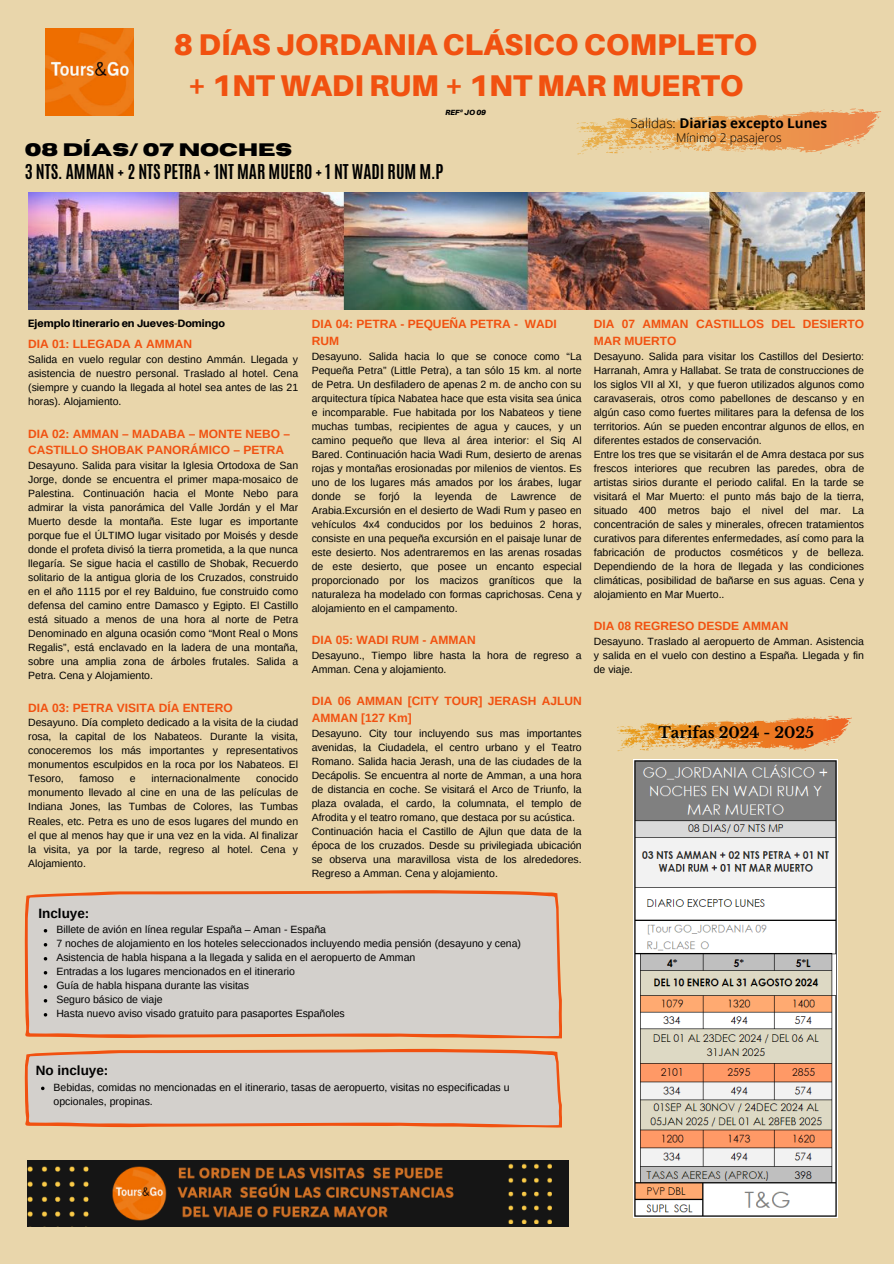
<style>
.page{position:relative;width:894px;height:1264px;background:#fff}
.page>*{position:absolute;margin:0;border:0;box-sizing:border-box;transform-origin:0 0}
.t1{font:900 30px/41.8px "Aileron";color:#f15110;text-align:center}
.t2{font:700 18px "Horizon";color:#000}
.t3{font:700 17.1px "Antonio";color:#000}
.t4{font:700 15px "Libre Baskerville";color:#000}
.t5{font:700 13.5px "Open Sans";color:#000}
.t6{font:700 13.5px "Arimo";color:#000}
.t7{font:700 12px/16.6px "Arimo";color:#f15110}
.t8{font:300 12px "Open Sans";color:#000}
.t9{font:800 10.65px "Aileron";color:#000}
.t10{font:10.5px/14px "Arimo";color:#000;text-align:justify}
.t11{font:italic 900 7.5px "Aileron";color:#000}
.s1{font-family:"Noto Sans";font-weight:700}
.s2{font-weight:300}
</style>
<div class="page">
<div style="left:0;top:0;width:893px;height:1263px;background:#e9d6ab"></div>
<svg style="left:576px;top:108px;width:305px;height:46px"></svg>
<img style="left:45px;top:28px;width:88px;height:88px">
<svg style="left:617px;top:715px;width:235px;height:36px"></svg>
<svg style="left:25px;top:890px;width:536px;height:148px;background:#d4c9c1"></svg>
<img style="left:28px;top:192px;width:836px;height:117px">
<img style="left:28px;top:1160px;width:540px;height:66px">
<svg style="left:25px;top:1048px;width:536px;height:79px;background:#d6c5ba"></svg>
<img style="left:633px;top:759px;width:204px;height:458px">
<p class="t1" style="left:173px;top:23px;width:585px">8 DÍAS JORDANIA CLÁSICO COMPLETO + 1NT WADI RUM + 1NT MAR MUERTO</p>
<p class="t11" style="left:445px;top:107px;width:42px">REF<span class="s1">ª</span> JO 09</p>
<p class="t5" style="left:630px;top:114px;width:198px"><span class="s2">Salidas:</span> Diarias excepto Lunes</p>
<p class="t3" style="left:25px;top:159px;width:420px">3 NTS. AMMAN + 2 NTS PETRA + 1NT MAR MUERO + 1 NT WADI RUM M.P</p>
<p class="t8" style="left:676px;top:129px;width:107px">Mínimo 2 pasajeros</p>
<p class="t2" style="left:25px;top:141px;width:269px">08 DÍAS/ 07 NOCHES</p>
<p class="t7" style="left:311px;top:315px;width:246px">DIA 04: PETRA - PEQUEÑA PETRA - WADI<br>RUM</p>
<p class="t10" style="left:311px;top:349px;width:271px">Desayuno. Salida hacia lo que se conoce como “La Pequeña Petra” (Little Petra), a tan sólo 15 km. al norte de Petra. Un desfiladero de apenas 2 m. de ancho con su arquitectura típica Nabatea hace que esta visita sea única e incomparable. Fue habitada por los Nabateos y tiene muchas tumbas, recipientes de agua y cauces, y un camino pequeño que lleva al área interior: el Siq Al Bared. Continuación hacia Wadi Rum, desierto de arenas rojas y montañas erosionadas por milenios de vientos. Es uno de los lugares más amados por los árabes, lugar donde</p>
<p class="t9" style="left:28px;top:316px;width:199px">Ejemplo Itinerario en Jueves-Domingo</p>
<p class="t7" style="left:593px;top:315px;width:272px">DIA 07 AMMAN CASTILLOS DEL DESIERTO<br>MAR MUERTO</p>
<p class="t10" style="left:593px;top:349px;width:272px">Desayuno. Salida para visitar los Castillos del Desierto:<br>Harranah, Amra y Hallabat. Se trata de construcciones de los siglos VII al XI, y que fueron utilizados algunos como caravaserais, otros como pabellones de descanso y en algún caso como fuertes militares para la defensa de los territorios. Aún se pueden encontrar algunos de ellos, en diferentes estados de conservación.</p>
<p class="t10" style="left:593px;top:447px;width:272px">Entre los tres que se visitarán el de Amra destaca por sus frescos interiores que recubren las paredes, obra de artistas sirios durante el periodo califal. En la tarde se visitará el Mar Muerto: el punto más bajo de la tierra, situado 400 metros bajo el nivel del mar. La concentración de sales y minerales, ofrecen tratamientos curativos para diferentes enfermedades, así como para la fabricación de productos cosméticos y de belleza.<br>Dependiendo de la hora de llegada y las condiciones climáticas, posibilidad de bañarse en sus aguas. Cena y alojamiento en Mar Muerto..</p>
<p class="t7" style="left:593px;top:617px;width:196px">DIA 08 REGRESO DESDE AMMAN</p>
<p class="t10" style="left:593px;top:634px;width:272px">Desayuno. Traslado al aeropuerto de Amman. Asistencia y salida en el vuelo con destino a España. Llegada y fin de viaje.</p>
<p class="t7" style="left:28px;top:336px;width:165px">DIA 01: LLEGADA A AMMAN</p>
<p class="t10" style="left:28px;top:352px;width:271px">Salida en vuelo regular con destino Ammán. Llegada y asistencia de nuestro personal. Traslado al hotel. Cena (siempre y cuando la llegada al hotel sea antes de las 21 horas). Alojamiento.</p>
<p class="t7" style="left:28px;top:425px;width:263px">DIA 02: AMMAN – MADABA – MONTE NEBO –<br>CASTILLO SHOBAK PANORÁMICO – PETRA</p>
<p class="t10" style="left:28px;top:458px;width:271px">Desayuno. Salida para visitar la Iglesia Ortodoxa de San Jorge, donde se encuentra el primer mapa-mosaico de Palestina. Continuación hacia el Monte Nebo para admirar la vista panorámica del Valle Jordán y el Mar Muerto desde la montaña. Este lugar es importante porque fue el ÚLTIMO lugar visitado por Moisés y desde donde el profeta divisó la tierra prometida, a la que nunca llegaría. Se sigue hacia el castillo de Shobak, Recuerdo solitario de la antigua gloria de los Cruzados, construido en el año 1115 por el rey Balduino, fue construido como defensa del camino entre Damasco y Egipto. El Castillo está situado a menos de una hora al norte de Petra Denominado en alguna ocasión como “Mont Real o Mons Regalis”, está enclavado en la ladera de una montaña, sobre una amplia zona de árboles frutales. Salida a Petra. Cena y Alojamiento.</p>
<p class="t7" style="left:28px;top:699px;width:206px">DIA 03: PETRA VISITA DÍA ENTERO</p>
<p class="t10" style="left:28px;top:715px;width:271px">Desayuno. Día completo dedicado a la visita de la ciudad rosa, la capital de los Nabateos. Durante la visita, conoceremos los más importantes y representativos monumentos esculpidos en la roca por los Nabateos. El Tesoro,</p>
<p class="t10" style="left:354px;top:489px;width:13px">se</p>
<p class="t10" style="left:379px;top:489px;width:22px">forjó</p>
<p class="t10" style="left:413px;top:489px;width:10px">la</p>
<p class="t10" style="left:435px;top:489px;width:38px">leyenda</p>
<p class="t10" style="left:485px;top:489px;width:13px">de</p>
<p class="t10" style="left:510px;top:489px;width:47px">Lawrence</p>
<p class="t10" style="left:311px;top:489px;width:271px;text-indent:258px">de Arabia.Excursión en el desierto de Wadi Rum y paseo en vehículos 4x4 conducidos por los beduinos 2 horas, consiste en una pequeña excursión en el paisaje lunar de este desierto. Nos adentraremos en las arenas rosadas de este desierto, que posee un encanto especial proporcionado por los macizos graníticos que la naturaleza ha modelado con formas caprichosas. Cena y alojamiento en el campamento.</p>
<p class="t7" style="left:311px;top:631px;width:165px">DIA 05: WADI RUM - AMMAN</p>
<p class="t10" style="left:311px;top:648px;width:271px">Desayuno., Tiempo libre hasta la hora de regreso a<br>Amman. Cena y alojamiento.</p>
<p class="t7" style="left:311px;top:693px;width:271px">DIA 06 AMMAN [CITY TOUR] JERASH AJLUN<br>AMMAN [127 Km]</p>
<p class="t10" style="left:311px;top:726px;width:271px">Desayuno. City tour incluyendo sus mas importantes avenidas, la Ciudadela, el centro urbano y el Teatro Romano. Salida hacia Jerash, una de las ciudades de la Decápolis. Se encuentra al norte de Amman, a una hora de distancia en coche. Se visitará el Arco de Triunfo, la plaza ovalada, el cardo, la columnata, el templo de Afrodita y el teatro romano, que destaca por su acústica.</p>
<p class="t10" style="left:311px;top:824px;width:271px">Continuación hacia el Castillo de Ajlun que data de la época de los cruzados. Desde su privilegiada ubicación se observa una maravillosa vista de los alrededores.<br>Regreso a Amman. Cena y alojamiento.</p>
<p class="t4" style="left:658px;top:723px;width:157px">Tarifas 2024 - 2025</p>
<p class="t10" style="left:28px;top:771px;width:271px;text-indent:228px">conocido monumento llevado al cine en una de las películas de Indiana Jones, las Tumbas de Colores, las Tumbas Reales, etc. Petra es uno de esos lugares del mundo en el que al menos hay que ir una vez en la vida. Al finalizar la visita, ya por la tarde, regreso al hotel. Cena y Alojamiento.</p>
<p class="t10" style="left:80px;top:771px;width:36px">famoso</p>
<p class="t10" style="left:130px;top:771px;width:7px">e</p>
<p class="t10" style="left:151px;top:771px;width:90px">internacionalmente</p>
<p class="t6" style="left:38px;top:905px;width:52px">Incluye:</p>
<p class="t10" style="left:56px;top:922px;width:271px">Billete de avión en línea regular España – Aman - España</p>
<p class="t10" style="left:56px;top:936px;width:466px">7 noches de alojamiento en los hoteles seleccionados incluyendo media pensión (desayuno y cena)</p>
<p class="t10" style="left:56px;top:950px;width:360px">Asistencia de habla hispana a la llegada y salida en el aeropuerto de Amman</p>
<p class="t10" style="left:56px;top:964px;width:240px">Entradas a los lugares mencionados en el itinerario</p>
<p class="t10" style="left:56px;top:978px;width:194px">Guía de habla hispana durante las visitas</p>
<p class="t10" style="left:56px;top:992px;width:108px">Seguro básico de viaje</p>
<p class="t10" style="left:56px;top:1006px;width:290px">Hasta nuevo aviso visado gratuito para pasaportes Españoles</p>
<p class="t6" style="left:36px;top:1063px;width:74px">No incluye:</p>
<p class="t10" style="left:54px;top:1080px;width:457px">Bebidas, comidas no mencionadas en el itinerario, tasas de aeropuerto, visitas no especificadas u opcionales, propinas.</p>
</div>
